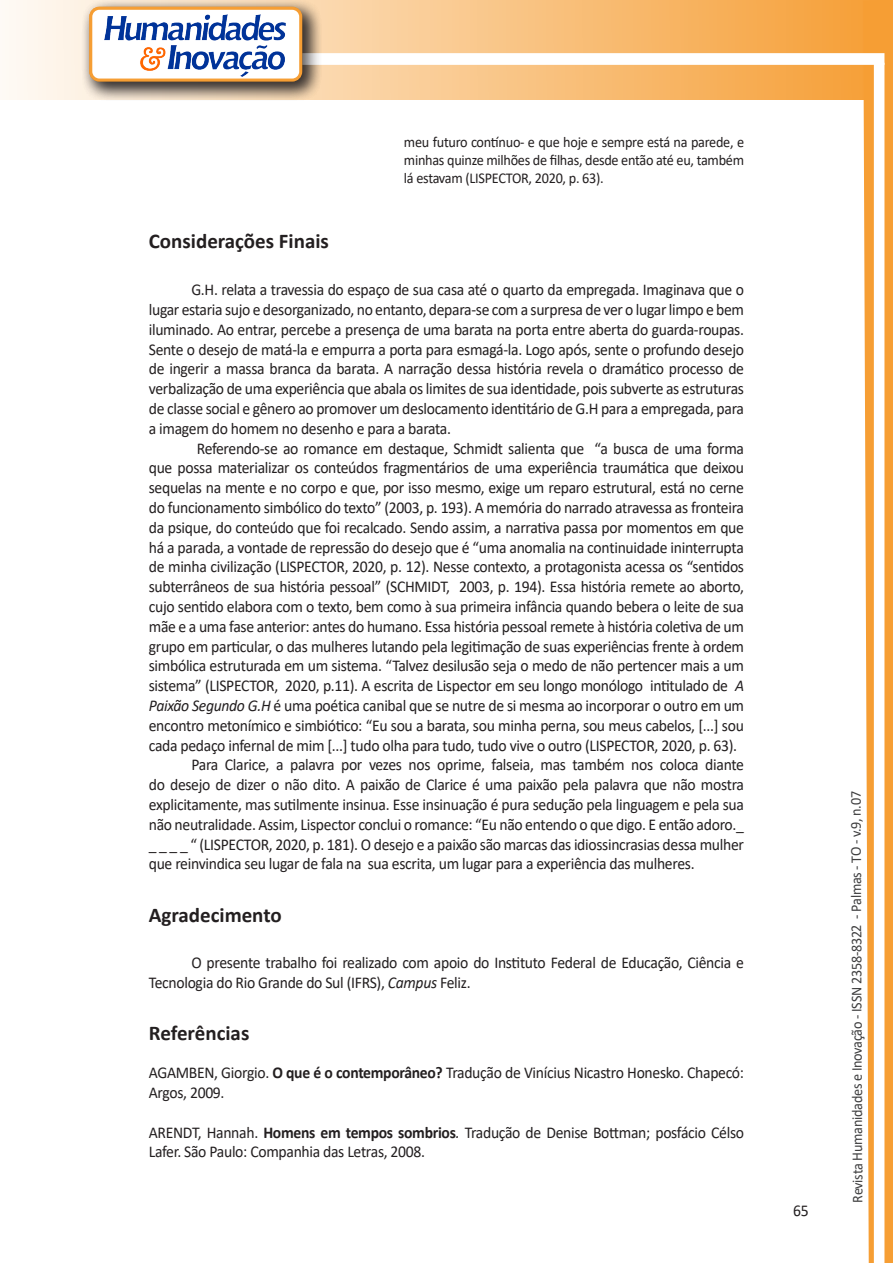
<style>
.page{position:relative;width:893px;height:1263px;background:#fff}
.page>*{position:absolute;margin:0;border:0;box-sizing:border-box;transform-origin:0 0}
.Titulo_2{font:700 21px "Calibri";color:#231f20}
.texto{font:16.5px/19.8px "Calibri";letter-spacing:-.02em;color:#231f20;text-align:justify;scale:.95 1}
.citacao{font:15px/18px "Calibri";letter-spacing:-.02em;color:#231f20;text-align:justify;scale:.95 1}
.t1{font:15px "Calibri";letter-spacing:-.025em;color:#3e3e3f;scale:.95 1}
.s1{font-style:italic}
.s2{font-weight:700}
</style>
<div class="page">
<svg style="left:5px;top:0;width:858px;height:100px;background:#f9c484"></svg>
<div style="left:302px;top:53px;width:582px;height:12px;background:#fff;border:2px solid #fff"></div>
<svg style="left:863px;top:0;width:30px;height:1263px"></svg>
<div style="left:81px;top:0;width:241px;height:102px;background:#231f20;opacity:.75"></div>
<div style="left:91px;top:8px;width:210px;height:72px;background:#fff;border-radius:9px"></div>
<img style="left:104px;top:14px;width:181px;height:62px">
<div style="left:89px;top:7px;width:213px;height:75px;border:3px solid #f69e34;border-radius:9px"></div>
<p class="citacao" style="left:404px;top:133px;width:360px">meu futuro contínuo- e que hoje e sempre está na parede, e minhas quinze milhões de filhas, desde então até eu, também lá estavam (LISPECTOR, 2020, p. 63).</p>
<p class="Titulo_2" style="left:149px;top:226px;width:182px">Considerações Finais</p>
<p class="texto" style="left:149px;top:279px;width:628px;text-indent:43px">G.H. relata a travessia do espaço de sua casa até o quarto da empregada. Imaginava que o lugar estaria sujo e desorganizado, no entanto, depara-se com a surpresa de ver o lugar limpo e bem iluminado. Ao entrar, percebe a presença de uma barata na porta entre aberta do guarda-roupas.<br>Sente o desejo de matá-la e empurra a porta para esmagá-la. Logo após, sente o profundo desejo de ingerir a massa branca da barata. A narração dessa história revela o dramático processo de verbalização de uma experiência que abala os limites de sua identidade, pois subverte as estruturas de classe social e gênero ao promover um deslocamento identitário de G.H para a empregada, para a imagem do homem no desenho e para a barata.</p>
<p class="texto" style="left:149px;top:438px;width:628px;text-indent:48px">Referendo-se ao romance em destaque, Schmidt salienta que “a busca de uma forma que possa materializar os conteúdos fragmentários de uma experiência traumática que deixou sequelas na mente e no corpo e que, por isso mesmo, exige um reparo estrutural, está no cerne do funcionamento simbólico do texto” (2003, p. 193). A memória do narrado atravessa as fronteira da psique, do conteúdo que foi recalcado. Sendo assim, a narrativa passa por momentos em que há a parada, a vontade de repressão do desejo que é “uma anomalia na continuidade ininterrupta de minha civilização (LISPECTOR, 2020, p. 12). Nesse contexto, a protagonista acessa os “sentidos subterrâneos de sua história pessoal” (SCHMIDT, 2003, p. 194). Essa história remete ao aborto, cujo sentido elabora com o texto, bem como à sua primeira infância quando bebera o leite de sua mãe e a uma fase anterior: antes do humano. Essa história pessoal remete à história coletiva de um grupo em particular, o das mulheres lutando pela legitimação de suas experiências frente à ordem simbólica estruturada em um sistema. “Talvez desilusão seja o medo de não pertencer mais a um sistema” (LISPECTOR, 2020, p.11). A escrita de Lispector em seu longo monólogo intitulado de <span class="s1">A Paixão Segundo G.H</span> é uma poética canibal que se nutre de si mesma ao incorporar o outro em um encontro metonímico e simbiótico: “Eu sou a barata, sou minha perna, sou meus cabelos, [...] sou cada pedaço infernal de mim [...] tudo olha para tudo, tudo vive o outro (LISPECTOR, 2020, p. 63).</p>
<p class="texto" style="left:149px;top:754px;width:628px;text-indent:43px">Para Clarice, a palavra por vezes nos oprime, falseia, mas também nos coloca diante do desejo de dizer o não dito. A paixão de Clarice é uma paixão pela palavra que não mostra explicitamente, mas sutilmente insinua. Esse insinuação é pura sedução pela linguagem e pela sua não neutralidade. Assim, Lispector conclui o romance: “Eu não entendo o que digo. E então adoro._ _ _ _ _ “ (LISPECTOR, 2020, p. 181). O desejo e a paixão são marcas das idiossincrasias dessa mulher que reinvindica seu lugar de fala na sua escrita, um lugar para a experiência das mulheres.</p>
<p class="Titulo_2" style="left:149px;top:900px;width:134px">Agradecimento</p>
<p class="texto" style="left:149px;top:952px;width:628px;text-indent:43px">O presente trabalho foi realizado com apoio do Instituto Federal de Educação, Ciência e<br>Tecnologia do Rio Grande do Sul (IFRS), <span class="s1">Campus</span> Feliz.</p>
<p class="Titulo_2" style="left:149px;top:1018px;width:102px">Referências</p>
<p class="texto" style="left:149px;top:1062px;width:628px">AGAMBEN, Giorgio. <span class="s2">O que é o contemporâneo?</span> Tradução de Vinícius Nicastro Honesko. Chapecó:<br>Argos, 2009.</p>
<p class="texto" style="left:149px;top:1122px;width:628px">ARENDT, Hannah. <span class="s2">Homens em tempos sombrios</span><span class="s1">.</span> Tradução de Denise Bottman; posfácio Célso<br>Lafer. São Paulo: Companhia das Letras, 2008.</p>
<p class="texto" style="left:793px;top:1200px;width:18px">65</p>
<p class="t1" style="left:846px;top:1203px;width:435px;rotate:-90deg">Revista Humanidades e Inovação - ISSN 2358-8322 - Palmas - TO - v.9, n.07</p>
</div>
